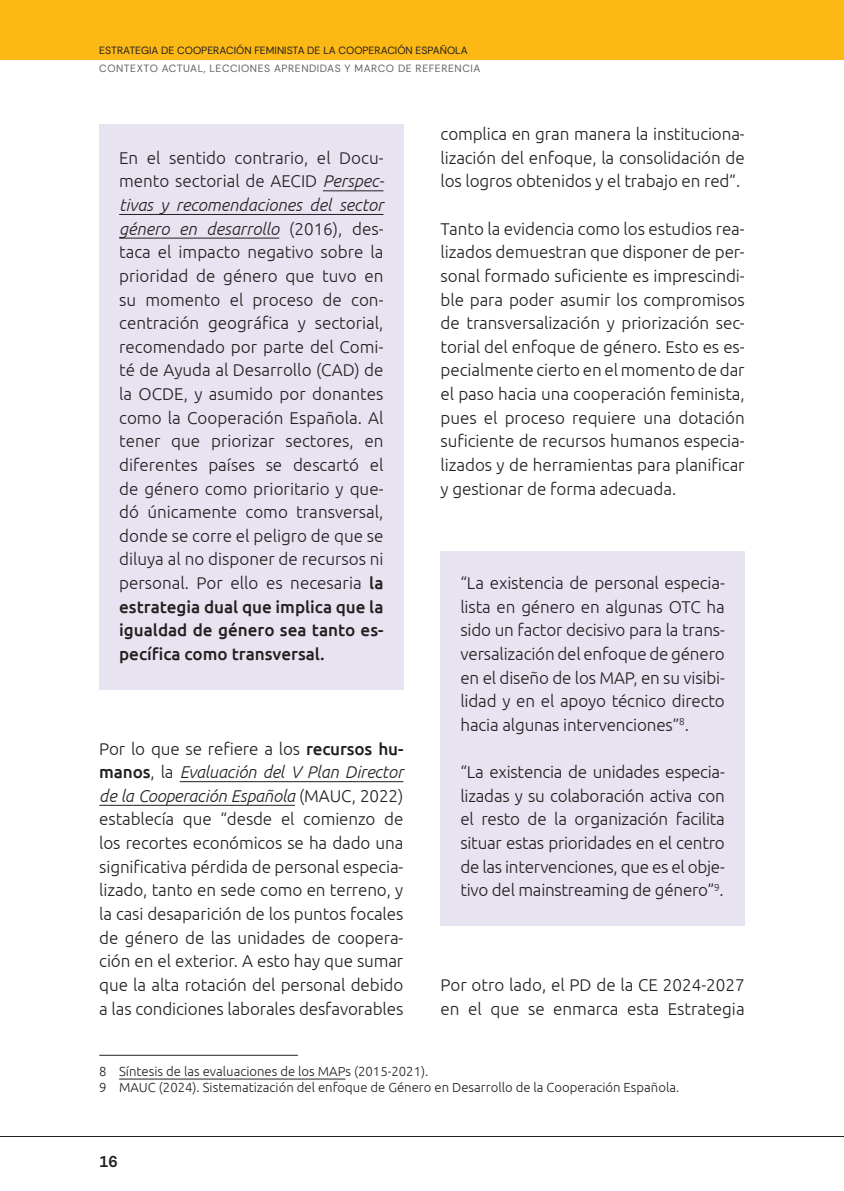
<style>
.page{position:relative;width:844px;height:1191px;background:#fff}
.page>*{position:absolute;margin:0;border:0;box-sizing:border-box;transform-origin:0 0}
.t1{font:300 17.15px/23.6px "Ubuntu";letter-spacing:-.01em;color:#231f20;text-align:justify}
.t2{font:15.75px "Rethink Sans";color:#231f20}
.notas{font:300 13.12px "Ubuntu";color:#231f20}
.t3{font:10.5px "Rethink Sans";color:#231f20}
.t4{font:10.5px "Rethink Sans";letter-spacing:.05em;color:#636366}
.s1{font-style:italic}
.s2{font-weight:500}
</style>
<div class="page">
<hr style="left:180px;top:781px;width:223px;height:1px;background:#231f20">
<hr style="left:99px;top:805px;width:196px;height:1px;background:#231f20">
<div style="left:99px;top:124px;width:304px;height:566px;background:#e8e3f0"></div>
<hr style="left:323px;top:190px;width:60px;height:1px;background:#231f20">
<hr style="left:119px;top:214px;width:264px;height:1px;background:#231f20">
<hr style="left:119px;top:238px;width:160px;height:1px;background:#231f20">
<hr style="left:99px;top:1055px;width:199px;height:1px;background:#231f20">
<hr style="left:119px;top:1078px;width:226px;height:1px;background:#231f20">
<div style="left:440px;top:551px;width:304px;height:375px;background:#e8e3f0"></div>
<hr style="left:0;top:1136px;width:843px;height:1px;background:#231f20">
<div style="left:0;top:0;width:843px;height:60px;background:#fcb814"></div>
<hr style="left:843px;top:0;width:1px;height:60px;background:#fcb814">
<p class="t3" style="left:99px;top:44px;width:370px">ESTRATEGIA DE COOPERACIÓN FEMINISTA DE LA COOPERACIÓN ESPAÑOLA</p>
<p class="t4" style="left:99px;top:62px;width:118px">CO NTEXTO ACTUAL, LECCIO</p>
<p class="t4" style="left:250px;top:62px;width:220px">NES APRENDIDAS Y MARCO DE REFERENCIA</p>
<p class="t1" style="left:119px;top:145px;width:266px">En el sentido contrario, el Docu&shy;mento sectorial de AECID <span class="s1">Perspec&shy;tivas y recomendaciones del sector género en desarrollo</span> (2016), des&shy;taca el impacto negativo sobre la prioridad de género que tuvo en su momento el proceso de con&shy;centración geográfica y sectorial, recomendado por parte del Comi&shy;té de Ayuda al Desarrollo (CAD) de la OCDE, y asumido por donantes como la Cooperación Española. Al tener que priorizar sectores, en diferentes países se descartó el de género como prioritario y que&shy;dó únicamente como transversal, donde se corre el peligro de que se diluya al no disponer de recursos ni personal. Por ello es necesaria <span class="s2">la estrategia dual que implica que la igualdad de género sea tanto es&shy;pecífica como transversal.</span></p>
<p class="t1" style="left:99px;top:736px;width:305px">Por lo que se refiere a los <span class="s2">recursos hu&shy;manos</span>, la <span class="s1">Evaluación del V Plan Director de la Cooperación Española</span> (MAUC, 2022) establecía que “desde el comienzo de los recortes económicos se ha dado una significativa pérdida de personal especia&shy;lizado, tanto en sede como en terreno, y la casi desaparición de los puntos focales de género de las unidades de coopera&shy;ción en el exterior. A esto hay que sumar que la alta rotación del personal debido a las condiciones laborales desfavorables</p>
<p class="t1" style="left:440px;top:122px;width:305px">complica en gran manera la instituciona&shy;lización del enfoque, la consolidación de los logros obtenidos y el trabajo en red”.</p>
<p class="t1" style="left:440px;top:216px;width:305px">Tanto la evidencia como los estudios rea&shy;lizados demuestran que disponer de per&shy;sonal formado suficiente es imprescindi&shy;ble para poder asumir los compromisos de transversalización y priorización sec&shy;torial del enfoque de género. Esto es es&shy;pecialmente cierto en el momento de dar el paso hacia una cooperación feminista, pues el proceso requiere una dotación suficiente de recursos humanos especia&shy;lizados y de herramientas para planificar y gestionar de forma adecuada.</p>
<p class="t1" style="left:460px;top:571px;width:266px">“La existencia de personal especia&shy;lista en género en algunas OTC ha sido un factor decisivo para la trans&shy;versalización del enfoque de género en el diseño de los MAP, en su visibi&shy;lidad y en el apoyo técnico directo hacia algunas intervenciones”<sup>8</sup>.</p>
<p class="t1" style="left:460px;top:760px;width:266px">“La existencia de unidades especia&shy;lizadas y su colaboración activa con el resto de la organización facilita situar estas prioridades en el centro de las intervenciones, que es el obje&shy;tivo del mainstreaming de género”<sup>9</sup>.</p>
<p class="t1" style="left:440px;top:972px;width:305px">Por otro lado, el PD de la CE 2024-2027 en el que se enmarca esta Estrategia</p>
<p class="notas" style="left:99px;top:1063px;width:330px">8 Síntesis de las evaluaciones de los MAPs (2015-2021).</p>
<p class="notas" style="left:99px;top:1079px;width:581px">9 MAUC (2024). Sistematización del enfoque de Género en Desarrollo de la Cooperación Española.</p>
<p class="t2" style="left:99px;top:1152px;width:20px">16</p>
</div>
